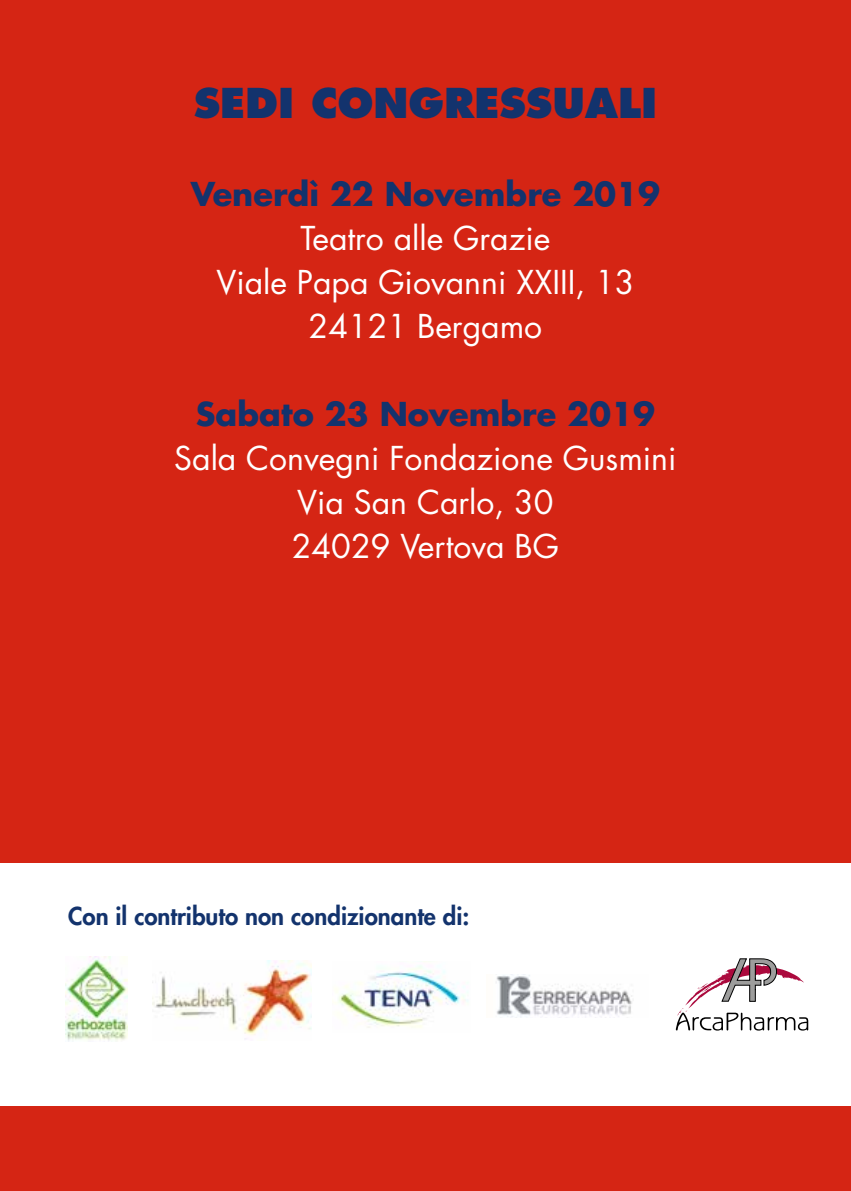
<style>
.page{position:relative;width:851px;height:1191px;background:#fff}
.page>*{position:absolute;margin:0;border:0;box-sizing:border-box;transform-origin:0 0}
.t1{font:800 40px "Futura Std";color:#13336d}
.t2{font:32px/44px "Futura Std";color:#fff;text-align:center}
.t3{font:700 32px "Futura Std";color:#13336d}
.t4{font:800 24px "Futura Std";color:#13336d}
</style>
<div class="page">
<div style="left:0;top:0;width:850px;height:1191px;background:#d52514"></div>
<div style="left:0;top:863px;width:850px;height:243px;background:#fff"></div>
<img style="left:65px;top:956px;width:63px;height:85px">
<img style="left:152px;top:960px;width:159px;height:79px">
<img style="left:334px;top:961px;width:134px;height:67px">
<img style="left:496px;top:974px;width:136px;height:43px">
<svg style="left:675px;top:958px;width:133px;height:72px"></svg>
<p class="t1" style="left:194px;top:78px;width:465px">SEDI CONGRESSUALI</p>
<p class="t3" style="left:191px;top:173px;width:471px">Venerdì 22 Novembre 2019</p>
<p class="t2" style="left:216px;top:217px;width:419px">Teatro alle Grazie<br>Viale Papa Giovanni XXIII, 13<br>24121 Bergamo</p>
<p class="t3" style="left:196px;top:393px;width:460px">Sabato 23 Novembre 2019</p>
<p class="t2" style="left:174px;top:437px;width:503px">Sala Convegni Fondazione Gusmini<br>Via San Carlo, 30<br>24029 Vertova BG</p>
<p class="t4" style="left:68px;top:901px;width:403px">Con il contributo non condizionante di:</p>
</div>
